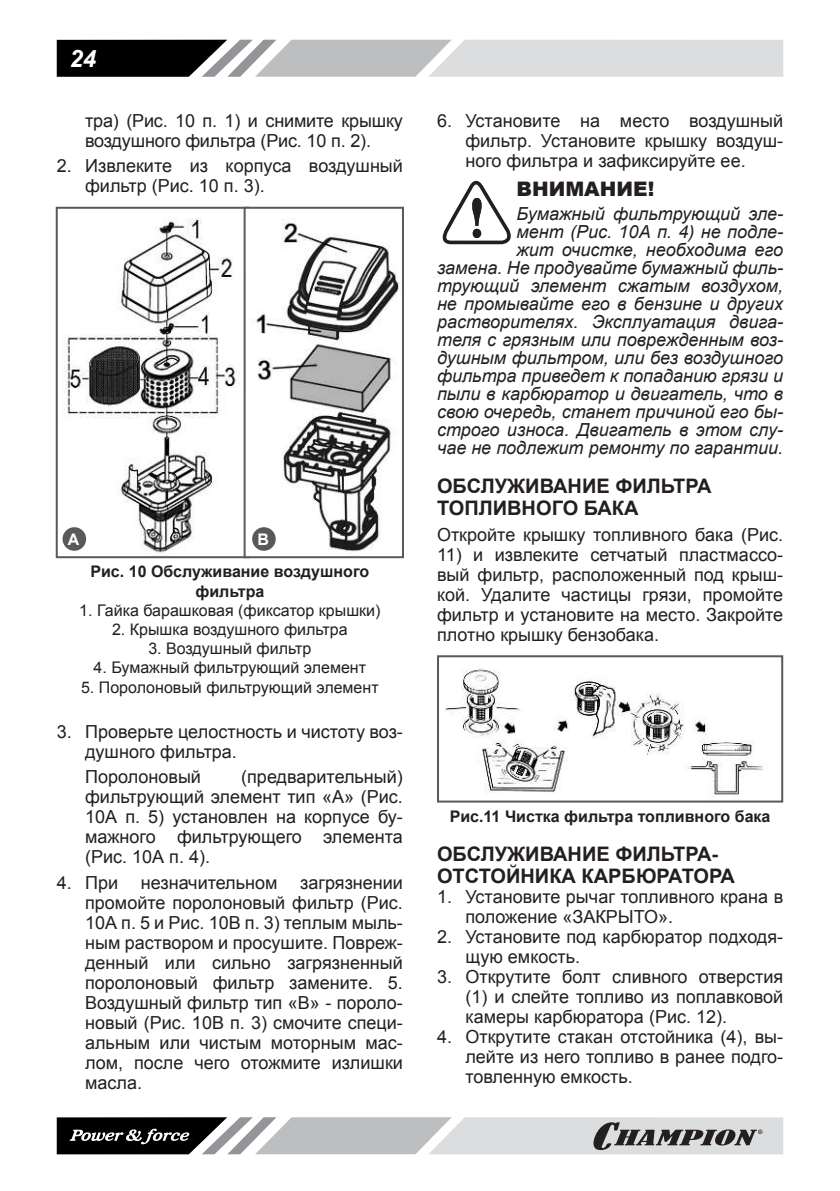
<style>
.page{position:relative;width:840px;height:1191px;background:#fff}
.page>*{position:absolute;margin:0;border:0;box-sizing:border-box;transform-origin:0 0}
.t1{font:italic 700 24px "Arial";color:#fff}
.t2{font:700 20px/22px "Arial";color:#231f20}
.t3{font:900 20px "Arial";color:#231f20}
.t4{font:18px/20px "Arial";color:#231f20;text-align:justify}
.t5{font:italic 18px/18px "Arial";color:#231f20;text-align:right}
.t6{font:16px "Arial";color:#231f20}
.t7{font:700 16px/19.2px "Arial";color:#231f20;text-align:center}
.t8{font:700 16px "Arial";color:#fff}
</style>
<div class="page">
<svg style="left:57px;top:40px;width:725px;height:37px"></svg>
<svg style="left:57px;top:1117px;width:725px;height:37px"></svg>
<img style="left:64px;top:219px;width:177px;height:335px">
<div style="left:56px;top:207px;width:194px;height:351px;border:2px solid #58595b"></div>
<div style="left:244px;top:208px;width:159px;height:349px;background:#fff"></div>
<img style="left:252px;top:219px;width:148px;height:333px">
<div style="left:243px;top:207px;width:161px;height:351px;border:2px solid #58595b"></div>
<div style="left:62px;top:527px;width:24px;height:24px;background:#58595b;border-radius:50%"></div>
<div style="left:252px;top:527px;width:23px;height:24px;background:#58595b;border-radius:50%"></div>
<svg style="left:442px;top:181px;width:69px;height:63px"></svg>
<img style="left:445px;top:669px;width:318px;height:128px">
<div style="left:437px;top:655px;width:345px;height:147px;border:2px solid #58595b"></div>
<h1 class="t1" style="left:70px;top:44px;width:28px">24</h1>
<p class="t4" style="left:85px;top:110px;width:319px">тра) (Рис. 10 п. 1) и снимите крышку воздушного фильтра (Рис. 10 п. 2).</p>
<p class="t4" style="left:85px;top:156px;width:319px;text-indent:-28px">2. Извлеките из корпуса воздушный фильтр (Рис. 10 п. 3).</p>
<p class="t8" style="left:68px;top:528px;width:13px">А</p>
<p class="t8" style="left:257px;top:528px;width:13px">В</p>
<p class="t7" style="left:90px;top:562px;width:280px">Рис. 10 Обслуживание воздушного фильтра</p>
<p class="t6" style="left:79px;top:600px;width:302px">1. Гайка барашковая (фиксатор крышки)</p>
<p class="t6" style="left:112px;top:619px;width:237px">2. Крышка воздушного фильтра</p>
<p class="t6" style="left:148px;top:638px;width:164px">3. Воздушный фильтр</p>
<p class="t6" style="left:93px;top:657px;width:274px">4. Бумажный фильтрующий элемент</p>
<p class="t6" style="left:81px;top:676px;width:299px">5. Поролоновый фильтрующий элемент</p>
<p class="t4" style="left:85px;top:721px;width:319px;text-indent:-28px">3. Проверьте целостность и чистоту воз&shy;душного фильтра.</p>
<p class="t4" style="left:85px;top:767px;width:117px">Поролоновый</p>
<p class="t4" style="left:85px;top:767px;width:319px;text-indent:156px">(предварительный) фильтрующий элемент тип «А» (Рис.<br>10А п. 5) установлен на корпусе бу&shy;мажного фильтрующего элемента (Рис. 10А п. 4).</p>
<p class="t4" style="left:57px;top:872px;width:63px">4. При</p>
<p class="t4" style="left:141px;top:872px;width:138px">незначительном</p>
<p class="t4" style="left:85px;top:872px;width:319px;text-indent:215px">загрязнении промойте поролоновый фильтр (Рис.<br>10А п. 5 и Рис. 10В п. 3) теплым мыль&shy;ным раствором и просушите. Повреж&shy;денный или сильно загрязненный поролоновый фильтр замените. 5.<br>Воздушный фильтр тип «В» - пороло&shy;новый (Рис. 10В п. 3) смочите специ&shy;альным или чистым моторным мас&shy;лом, после чего отожмите излишки масла.</p>
<p class="t4" style="left:465px;top:110px;width:319px;text-indent:-28px">6. Установите на место воздушный фильтр. Установите крышку воздуш&shy;ного фильтра и зафиксируйте ее.</p>
<p class="t3" style="left:516px;top:174px;width:139px">ВНИМАНИЕ!</p>
<p class="t5" style="left:437px;top:205px;width:347px">Бумажный фильтрующий эле-<br>мент (Рис. 10А п. 4) не подле-<br>жит очистке, необходима его<br>замена. Не продувайте бумажный филь&shy;трующий элемент сжатым воздухом, не промывайте его в бензине и других растворителях. Эксплуатация двига&shy;теля с грязным или поврежденным воз&shy;душным фильтром, или без воздушного фильтра приведет к попаданию грязи и пыли в карбюратор и двигатель, что в свою очередь, станет причиной его бы&shy;строго износа. Двигатель в этом слу&shy;чае не подлежит ремонту по гарантии.</p>
<p class="t2" style="left:437px;top:475px;width:276px">ОБСЛУЖИВАНИЕ ФИЛЬТРА<br>ТОПЛИВНОГО БАКА</p>
<p class="t4" style="left:437px;top:524px;width:347px">Откройте крышку топливного бака (Рис.</p>
<p class="t4" style="left:437px;top:544px;width:347px">11) и извлеките сетчатый пластмассо&shy;вый фильтр, расположенный под крыш&shy;кой. Удалите частицы грязи, промойте фильтр и установите на место. Закройте плотно крышку бензобака.</p>
<p class="t7" style="left:449px;top:807px;width:322px">Рис.11 Чистка фильтра топливного бака</p>
<p class="t2" style="left:437px;top:843px;width:299px">ОБСЛУЖИВАНИЕ ФИЛЬТРА-<br>ОТСТОЙНИКА КАРБЮРАТОРА</p>
<p class="t4" style="left:465px;top:886px;width:319px;text-indent:-28px">1. Установите рычаг топливного крана в положение «ЗАКРЫТО».</p>
<p class="t4" style="left:465px;top:926px;width:319px;text-indent:-28px">2. Установите под карбюратор подходя&shy;щую емкость.</p>
<p class="t4" style="left:465px;top:966px;width:319px;text-indent:-28px">3. Открутите болт сливного отверстия (1) и слейте топливо из поплавковой камеры карбюратора (Рис. 12).</p>
<p class="t4" style="left:465px;top:1026px;width:319px;text-indent:-28px">4. Открутите стакан отстойника (4), вы&shy;лейте из него топливо в ранее подго&shy;товленную емкость.</p>
</div>
